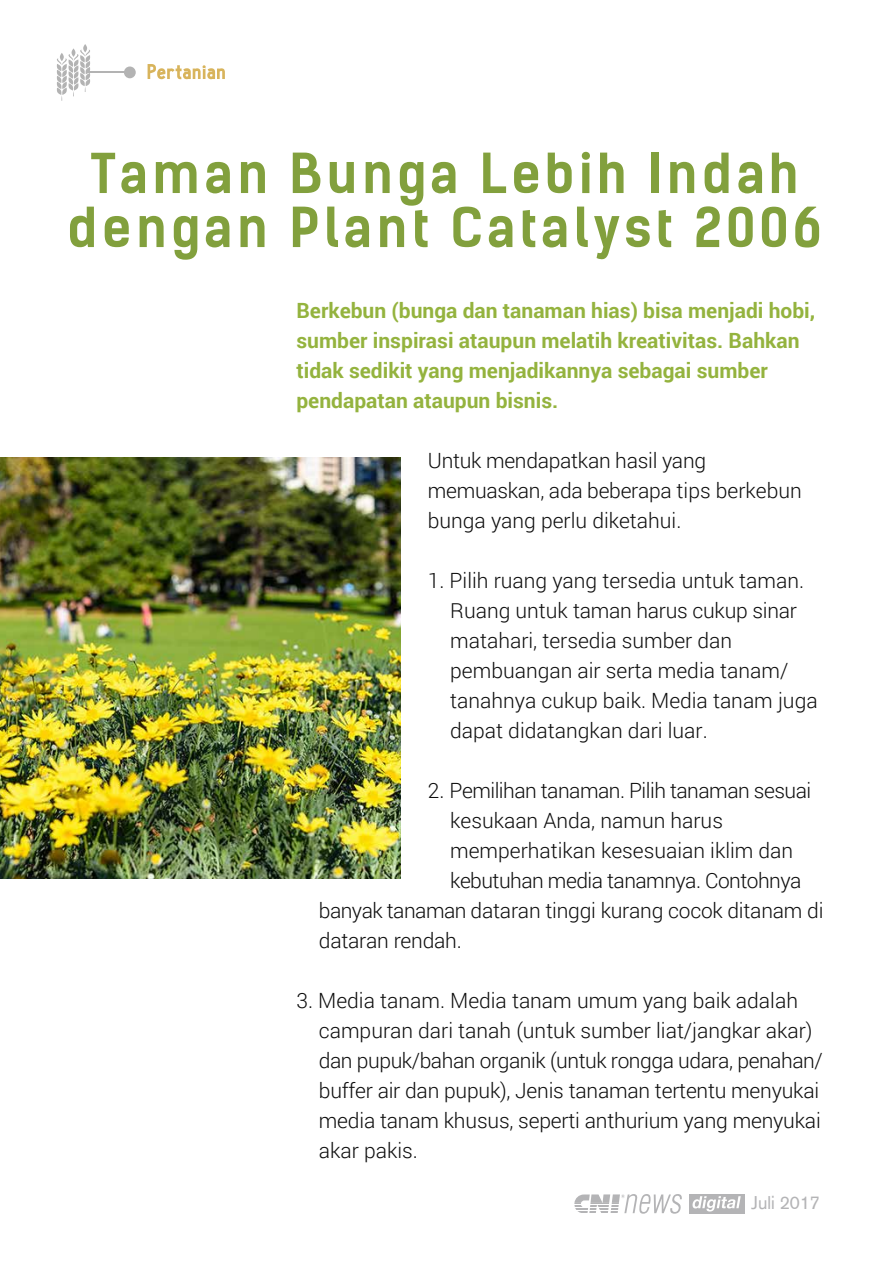
<style>
.page{position:relative;width:893px;height:1263px;background:#fff}
.page>*{position:absolute;margin:0;border:0;box-sizing:border-box;transform-origin:0 0}
.t1{font:700 52.5px/54px "Kelson Sans";letter-spacing:.075em;color:#82a03d;text-align:center}
.t2{font:300 21px/30px "Roboto";color:#0d0d0d}
.t3{font:700 21px/30px "Roboto";color:#94b33e}
.t4{font:300 21px "Roboto";letter-spacing:-.025em;color:#0d0d0d}
.t5{font:18px "Akzidenz Grotesk CE";color:#b4b4b6}
</style>
<div class="page">
<div style="left:124px;top:67px;width:12px;height:11px;background:#b3b3b3;border-radius:50%"></div>
<hr style="left:88px;top:72px;width:41px;height:1px;background:#b3b3b3">
<svg style="left:148px;top:64px;width:77px;height:15px"></svg>
<svg style="left:57px;top:44px;width:34px;height:57px"></svg>
<img style="left:0;top:457px;width:401px;height:421px">
<div style="left:689px;top:1194px;width:55px;height:19px;background:#b4b4b6"></div>
<svg style="left:692px;top:1196px;width:49px;height:15px"></svg>
<svg style="left:574px;top:1194px;width:108px;height:20px"></svg>
<h1 class="t1" style="left:67px;top:147px;width:756px">Taman Bunga Lebih Indah dengan Plant Catalyst 2006</h1>
<p class="t3" style="left:296px;top:294px;width:520px">Berkebun (bunga dan tanaman hias) bisa menjadi hobi, sumber inspirasi ataupun melatih kreativitas. Bahkan tidak sedikit yang menjadikannya sebagai sumber pendapatan ataupun bisnis.</p>
<p class="t2" style="left:428px;top:444px;width:375px">Untuk mendapatkan hasil yang memuaskan, ada beberapa tips berkebun bunga yang perlu diketahui.</p>
<p class="t2" style="left:450px;top:564px;width:369px;text-indent:-22px">1. Pilih ruang yang tersedia untuk taman.<br>Ruang untuk taman harus cukup sinar matahari, tersedia sumber dan pembuangan air serta media tanam/ tanahnya cukup baik. Media tanam juga dapat didatangkan dari luar.</p>
<p class="t4" style="left:428px;top:776px;width:385px">2. Pemilihan tanaman. Pilih tanaman sesuai</p>
<p class="t2" style="left:450px;top:804px;width:274px">kesukaan Anda, namun harus</p>
<p class="t2" style="left:450px;top:834px;width:345px">memperhatikan kesesuaian iklim dan</p>
<p class="t4" style="left:450px;top:866px;width:353px">kebutuhan media tanamnya. Contohnya</p>
<p class="t2" style="left:319px;top:894px;width:506px">banyak tanaman dataran tinggi kurang cocok ditanam di</p>
<p class="t2" style="left:319px;top:924px;width:144px">dataran rendah.</p>
<p class="t2" style="left:319px;top:984px;width:505px;text-indent:-22px">3. Media tanam. Media tanam umum yang baik adalah campuran dari tanah (untuk sumber liat/jangkar akar) dan pupuk/bahan organik (untuk rongga udara, penahan/ buffer air dan pupuk), Jenis tanaman tertentu menyukai media tanam khusus, seperti anthurium yang menyukai akar pakis.</p>
<p class="t5" style="left:751px;top:1191px;width:70px">Juli 2017</p>
</div>
